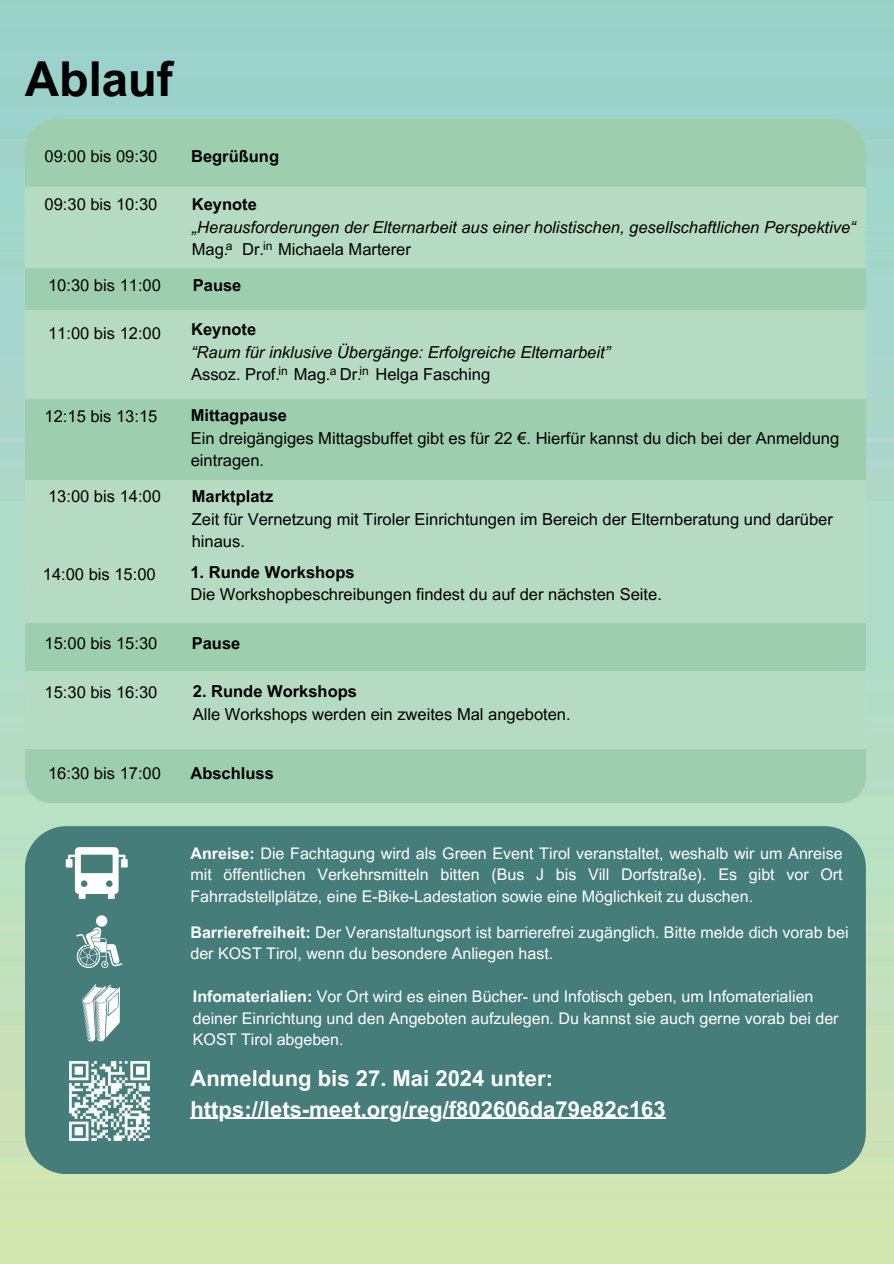
<style>
.page{position:relative;width:894px;height:1264px;background:#fff}
.page>*{position:absolute;margin:0;border:0;box-sizing:border-box;transform-origin:0 0}
.t1{font:700 48.15px "Arial Nova";color:#000}
.t2{font:700 22.05px "Arial MT Pro";color:#fff}
.t3{font:16.5px/22.5px "Arial MT Pro";color:#000}
.t4{font:italic 16.5px/22.5px "Arial MT Pro";color:#000}
.t5{font:700 16.5px "Arial MT Pro";color:#000}
.t6{font:16.05px/21.3px "Arial MT Pro";color:#fff}
.t7{font:12px "Arial MT Pro";color:#000}
.s1{font-weight:700;font-style:normal}
.s2{font-style:normal}
.s3{font-weight:700}
</style>
<div class="page">
<img style="left:0;top:0;width:893px;height:1263px">
<div style="left:25px;top:826px;width:840px;height:348px;background:#447d79"></div>
<div style="left:25px;top:118px;width:840px;height:684px;background:#b6dbc3"></div>
<div style="left:25px;top:151px;width:840px;height:36px;background:#9dcfae"></div>
<div style="left:25px;top:268px;width:840px;height:41px;background:#9dcfae"></div>
<div style="left:25px;top:399px;width:840px;height:80px;background:#9dcfae"></div>
<div style="left:25px;top:623px;width:840px;height:47px;background:#9dcfae"></div>
<svg style="left:66px;top:847px;width:62px;height:51px"></svg>
<svg style="left:76px;top:914px;width:46px;height:53px"></svg>
<svg style="left:82px;top:983px;width:38px;height:58px"></svg>
<div style="left:25px;top:749px;width:840px;height:27px;background:#9dcfae"></div>
<div style="left:25px;top:118px;width:840px;height:67px;background:#9dcfae;border-radius:33px"></div>
<div style="left:25px;top:750px;width:840px;height:53px;background:#9dcfae;border-radius:26px"></div>
<img style="left:66px;top:1057px;width:86px;height:86px">
<hr style="left:190px;top:1117px;width:475px;height:1px;background:#fff">
<h4 class="t1" style="left:25px;top:49px;width:149px">Ablauf</h4>
<h3 class="t3" style="left:45px;top:147px;width:114px">09:00 bis 09:30</h3>
<h4 class="t3" style="left:45px;top:195px;width:114px">09:30 bis 10:30</h4>
<h4 class="t5" style="left:191px;top:150px;width:89px">Begrüßung</h4>
<p class="t4" style="left:192px;top:195px;width:665px"><span class="s1">Keynote<br></span>„Herausforderungen der Elternarbeit aus einer holistischen, gesellschaftlichen Perspektive“<br><span class="s2">Mag. Dr. Michaela Marterer</span></p>
<p class="t7" style="left:226px;top:241px;width:8px">a</p>
<p class="t7" style="left:263px;top:241px;width:11px">in</p>
<p class="t3" style="left:48px;top:276px;width:114px">10:30 bis 11:00</p>
<h4 class="t5" style="left:193px;top:279px;width:50px">Pause</h4>
<p class="t3" style="left:48px;top:324px;width:114px">11:00 bis 12:00</p>
<p class="t4" style="left:191px;top:320px;width:420px"><span class="s1">Keynote<br></span>“Raum für inklusive Übergänge: Erfolgreiche Elternarbeit”<br><span class="s2">Assoz. Prof. Mag. Dr. Helga Fasching</span></p>
<p class="t3" style="left:45px;top:407px;width:114px">12:15 bis 13:15</p>
<h4 class="t3" style="left:191px;top:406px;width:649px"><span class="s3">Mittagpause<br></span>Ein dreigängiges Mittagsbuffet gibt es für 22 €. Hierfür kannst du dich bei der Anmeldung eintragen.</h4>
<h4 class="t3" style="left:48px;top:487px;width:114px">13:00 bis 14:00</h4>
<h4 class="t3" style="left:192px;top:487px;width:642px"><span class="s3">Marktplatz<br></span>Zeit für Vernetzung mit Tiroler Einrichtungen im Bereich der Elternberatung und darüber hinaus.</h4>
<h3 class="t3" style="left:43px;top:564px;width:114px">14:00 bis 15:00</h3>
<h4 class="t3" style="left:190px;top:563px;width:473px"><span class="s3">1. Runde Workshops<br></span>Die Workshopbeschreibungen findest du auf der nächsten Seite.</h4>
<h4 class="t3" style="left:45px;top:634px;width:114px">15:00 bis 15:30</h4>
<h4 class="t5" style="left:192px;top:637px;width:50px">Pause</h4>
<h4 class="t3" style="left:45px;top:683px;width:114px">15:30 bis 16:30</h4>
<h4 class="t3" style="left:193px;top:682px;width:379px"><span class="s3">2. Runde Workshops<br></span>Alle Workshops werden ein zweites Mal angeboten.</h4>
<p class="t7" style="left:278px;top:366px;width:11px">in</p>
<h4 class="t7" style="left:329px;top:366px;width:8px">a</h4>
<h4 class="t7" style="left:359px;top:366px;width:11px">in</h4>
<h3 class="t3" style="left:48px;top:764px;width:114px">16:30 bis 17:00</h3>
<h4 class="t5" style="left:190px;top:767px;width:85px">Abschluss</h4>
<h4 class="t6" style="left:190px;top:844px;width:653px;text-align:justify"><span class="s3">Anreise:</span> Die Fachtagung wird als Green Event Tirol veranstaltet, weshalb wir um Anreise mit öffentlichen Verkehrsmitteln bitten (Bus J bis Vill Dorfstraße). Es gibt vor Ort Fahrradstellplätze, eine E-Bike-Ladestation sowie eine Möglichkeit zu duschen.</h4>
<h4 class="t6" style="left:190px;top:923px;width:659px"><span class="s3">Barrierefreiheit:</span> Der Veranstaltungsort ist barrierefrei zugänglich. Bitte melde dich vorab bei der KOST Tirol, wenn du besondere Anliegen hast.</h4>
<h3 class="t6" style="left:193px;top:988px;width:647px"><span class="s3">Infomaterialien:</span> Vor Ort wird es einen Bücher- und Infotisch geben, um Infomaterialien deiner Einrichtung und den Angeboten aufzulegen. Du kannst sie auch gerne vorab bei der<br>KOST Tirol abgeben.</h3>
<h4 class="t2" style="left:190px;top:1070px;width:364px">Anmeldung bis 27. Mai 2024 unter:</h4>
<p class="t2" style="left:190px;top:1100px;width:476px">https://lets-meet.org/reg/f802606da79e82c163</p>
</div>
